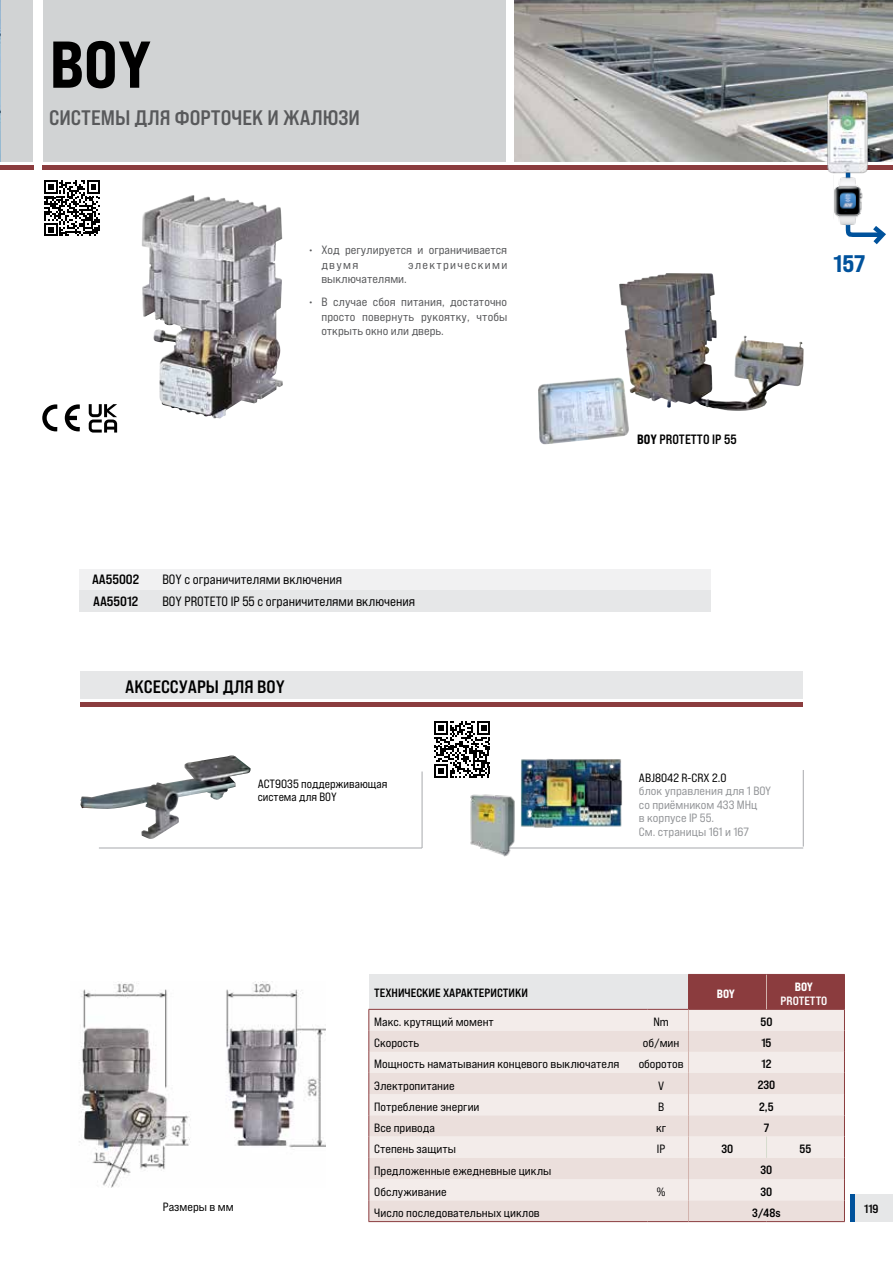
<style>
.page{position:relative;width:893px;height:1263px;background:#fff}
.page>*{position:absolute;margin:0;border:0;box-sizing:border-box;transform-origin:0 0}
.t1{font:66px "Bebas Neue Pro Exp Eb";color:#000}
.t2{font:24px "Bebas Neue Pro Exp Eb";color:#00529c}
.t3{font:21px "Bebas Neue Pro Exp Bd";color:#58595b}
.t4{font:18px "Bebas Neue Pro Exp Bd";color:#000}
.t5{font:13.5px/21.3px "Bebas Neue Pro Exp Rg";color:#000;scale:.95 1}
.t6{font:13.5px "Bebas Neue Pro Exp Bd";color:#000;scale:.95 1}
.t7{font:13.5px/21.3px "Bebas Neue Pro Exp Bd";color:#000}
.t8{font:12px/13.5px "Bebas Neue Pro Exp Rg";color:#000}
.t9{font:12px/14.4px "Bebas Neue Pro Exp Rg";color:#58595b}
.t10{font:12px/13.5px "Bebas Neue Pro Exp Rg";color:#939598}
.t11{font:12px/21.1px "Bebas Neue Pro Exp Bd";color:#000;text-align:center}
.t12{font:12px "Bebas Neue Pro Exp Rg";letter-spacing:.105em;color:#58595b}
.t13{font:12px "Bebas Neue Pro Exp Bd";color:#fff}
.t14{font:12px "Bebas Neue Pro Exp Eb";letter-spacing:-.015em;color:#fff}
.s1{font-family:"Bebas Neue Pro Exp Eb"}
</style>
<div class="page">
<div style="left:81px;top:671px;width:722px;height:28px;background:#e6e7e8"></div>
<hr style="left:81px;top:702px;width:722px;height:4px;background:#8b3c3e">
<div style="left:855px;top:1194px;width:38px;height:28px;background:#e6e7e8"></div>
<hr style="left:850px;top:1194px;width:4px;height:28px;background:#00529c">
<div style="left:43px;top:0;width:462px;height:161px;background:#d1d3d4"></div>
<img style="left:515px;top:0;width:378px;height:161px">
<div style="left:0;top:0;width:33px;height:161px;background:#d1d3d4"></div>
<hr style="left:43px;top:166px;width:850px;height:4px;background:#8b3c3e">
<hr style="left:0;top:166px;width:33px;height:4px;background:#8b3c3e">
<img style="left:142px;top:195px;width:141px;height:223px">
<hr style="left:99px;top:848px;width:323px;height:1px;background:#a7a9ac">
<hr style="left:422px;top:771px;width:1px;height:77px;background:#a7a9ac">
<img style="left:80px;top:755px;width:171px;height:84px">
<img style="left:0;top:0;width:1px;height:161px">
<div style="left:80px;top:569px;width:631px;height:21px;background:#f1f1f2"></div>
<div style="left:80px;top:590px;width:631px;height:22px;background:#e6e7e8"></div>
<img style="left:79px;top:981px;width:247px;height:207px">
<svg style="left:845px;top:165px;width:44px;height:80px"></svg>
<img style="left:827px;top:88px;width:42px;height:87px">
<img style="left:834px;top:176px;width:28px;height:50px">
<hr style="left:480px;top:848px;width:323px;height:1px;background:#a7a9ac">
<hr style="left:803px;top:770px;width:1px;height:76px;background:#a7a9ac">
<img style="left:470px;top:794px;width:47px;height:63px">
<img style="left:520px;top:759px;width:102px;height:69px">
<div style="left:369px;top:974px;width:319px;height:35px;background:#e6e7e8"></div>
<div style="left:369px;top:1010px;width:319px;height:20px;background:#f3ecea"></div>
<svg style="left:369px;top:1030px;width:319px;height:191px;background:#eee4e2"></svg>
<svg style="left:368px;top:1010px;width:1px;height:211px"></svg>
<hr style="left:368px;top:1221px;width:279px;height:1px;background:#8b3c3e">
<hr style="left:647px;top:1221px;width:41px;height:1px;background:#8b3c3e">
<hr style="left:688px;top:1221px;width:78px;height:1px;background:#8b3c3e">
<hr style="left:766px;top:1221px;width:79px;height:1px;background:#8b3c3e">
<svg style="left:688px;top:974px;width:157px;height:247px;background:#dfcbca"></svg>
<hr style="left:368px;top:1009px;width:279px;height:1px;background:#8b3c3e">
<hr style="left:647px;top:1009px;width:41px;height:1px;background:#8b3c3e">
<img style="left:619px;top:273px;width:185px;height:138px">
<svg style="left:44px;top:180px;width:56px;height:56px"></svg>
<svg style="left:434px;top:721px;width:56px;height:57px"></svg>
<svg style="left:42px;top:404px;width:15px;height:27px"></svg>
<svg style="left:65px;top:404px;width:15px;height:27px"></svg>
<svg style="left:89px;top:404px;width:28px;height:29px"></svg>
<h1 class="t1" style="left:50px;top:23px;width:103px">BOY</h1>
<h3 class="t3" style="left:49px;top:105px;width:312px">СИСТЕМЫ ДЛЯ ФОРТОЧЕК И ЖАЛЮЗИ</h3>
<p class="t9" style="left:321px;top:243px;width:187px;text-indent:-13px">• Ход регулируется и ограничивается двумя</p>
<p class="t12" style="left:408px;top:257px;width:101px">электрическими</p>
<p class="t9" style="left:321px;top:272px;width:87px">выключателями.</p>
<p class="t9" style="left:321px;top:295px;width:187px;text-align:justify;text-indent:-13px">• В случае сбоя питания, достаточно просто повернуть рукоятку, чтобы открыть окно или дверь.</p>
<p class="t7" style="left:92px;top:569px;width:49px">AA55002<br>AA55012</p>
<p class="t5" style="left:162px;top:569px;width:268px">BOY с ограничителями включения<br>BOY PROTETO IP 55 с ограничителями включения</p>
<h3 class="t4" style="left:125px;top:675px;width:161px">АКСЕССУАРЫ ДЛЯ BOY</h3>
<p class="t8" style="left:258px;top:776px;width:131px">ACT9035 поддерживающая система для BOY</p>
<p class="t11" style="left:374px;top:982px;width:155px">ТЕХНИЧЕСКИЕ ХАРАКТЕРИСТИКИ</p>
<p class="t6" style="left:637px;top:431px;width:106px"><span class="s1">BOY</span> PROTETTO IP 55</p>
<h2 class="t2" style="left:834px;top:249px;width:33px">157</h2>
<p class="t8" style="left:639px;top:771px;width:89px">ABJ8042 R-CRX 2.0</p>
<p class="t10" style="left:639px;top:784px;width:134px">блок управления для 1 BOY со приёмником 433 МНц<br>в корпусе IP 55.<br>См. страницы 161 и 167</p>
<p class="t14" style="left:717px;top:986px;width:20px">BOY</p>
<p class="t14" style="left:795px;top:979px;width:20px">BOY</p>
<p class="t13" style="left:781px;top:993px;width:48px">PROTETTO</p>
<p class="t8" style="left:163px;top:1200px;width:72px">Размеры в мм</p>
<p class="t8" style="left:374px;top:1015px;width:121px">Макс. крутящий момент</p>
<p class="t8" style="left:653px;top:1015px;width:17px">Nm</p>
<p class="t8" style="left:374px;top:1036px;width:47px">Скорость</p>
<p class="t8" style="left:643px;top:1036px;width:38px">об/мин</p>
<p class="t8" style="left:374px;top:1057px;width:247px">Мощность наматывания концевого выключателя</p>
<p class="t8" style="left:639px;top:1057px;width:46px">оборотов</p>
<p class="t8" style="left:374px;top:1078px;width:82px">Электропитание</p>
<p class="t8" style="left:658px;top:1078px;width:8px">V</p>
<p class="t8" style="left:374px;top:1100px;width:107px">Потребление энергии</p>
<p class="t8" style="left:658px;top:1100px;width:8px">В</p>
<p class="t8" style="left:374px;top:1121px;width:62px">Все привода</p>
<p class="t8" style="left:656px;top:1121px;width:12px">кг</p>
<p class="t8" style="left:374px;top:1142px;width:83px">Степень защиты</p>
<p class="t8" style="left:657px;top:1142px;width:10px">IP</p>
<p class="t8" style="left:374px;top:1160px;width:179px;line-height:21.3px">Предложенные ежедневные циклы<br>Обслуживание</p>
<p class="t8" style="left:657px;top:1185px;width:10px">%</p>
<p class="t8" style="left:374px;top:1206px;width:167px">Число последовательных циклов</p>
<p class="t11" style="left:758px;top:1011px;width:19px">50<br>15<br>12<br>230<br>2,5<br>7</p>
<p class="t11" style="left:722px;top:1138px;width:13px">30</p>
<p class="t11" style="left:800px;top:1138px;width:13px">55</p>
<p class="t11" style="left:752px;top:1159px;width:30px">30<br>30<br>3/48s</p>
<p class="t11" style="left:864px;top:1198px;width:16px">119</p>
</div>
